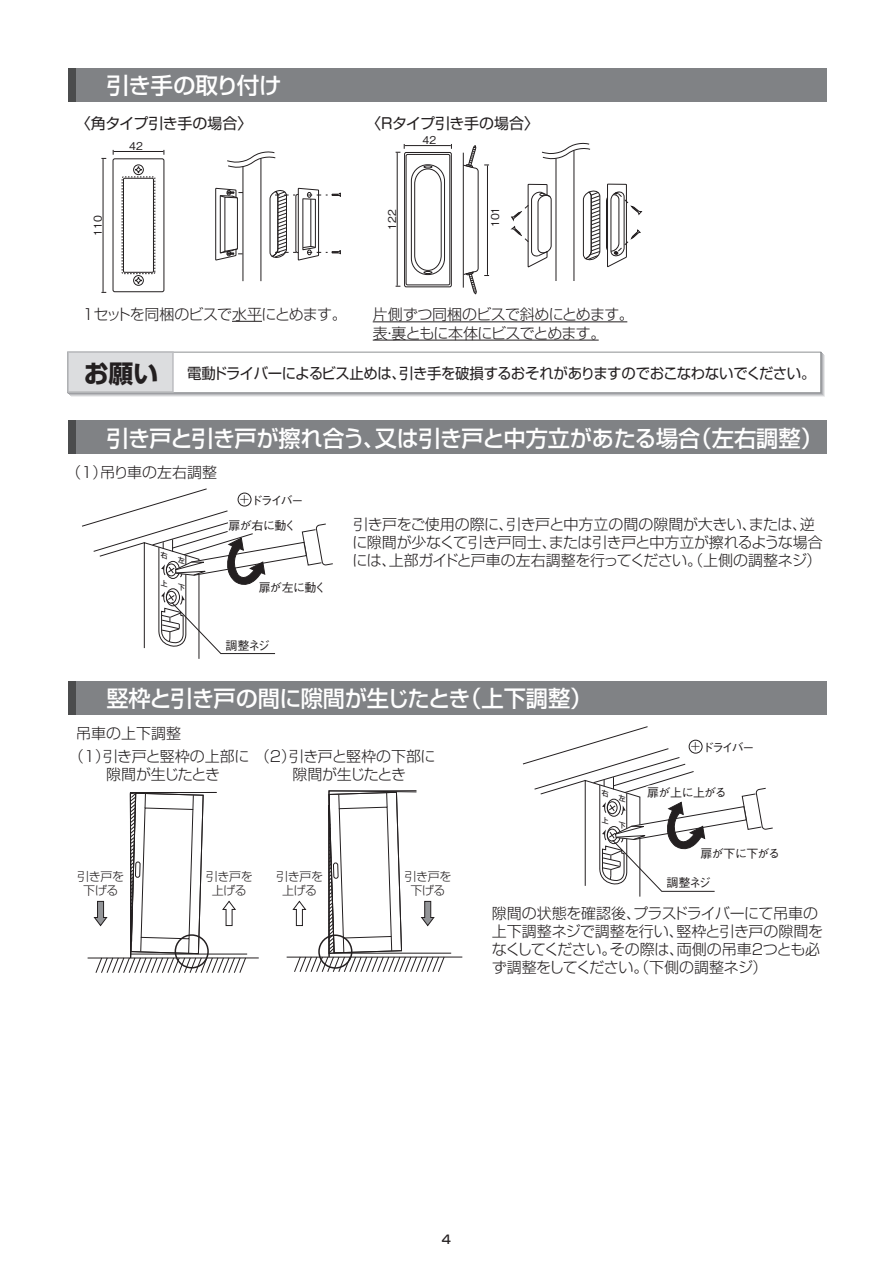
<style>
.page{position:relative;width:893px;height:1263px;background:#fff}
.page>*{position:absolute;margin:0;border:0;box-sizing:border-box;transform-origin:0 0}
.t1{font:500 22.65px "Shin Go Pr 5";letter-spacing:-.02em;color:#fff}
.t2{font:300 15px/18px "Shin Go Pr 5";letter-spacing:-.03em;color:#231f20}
.t3{font:300 15px/18.3px "Shin Go Pr 5";letter-spacing:-.05em;color:#231f20}
.t4{font:15px "Shin Go Pr 5";letter-spacing:-.03em;color:#231f20;scale:.96 1}
.t5{font:15px "Shin Go Pr 5";letter-spacing:-.03em;color:#231f20}
.t6{font:300 15px "Shin Go Pr 5";color:#231f20}
.t7{font:300 15px "Shin Go Pr 5";letter-spacing:-.08em;color:#231f20}
.t8{font:500 12px "Gothic BBB Pr 5";letter-spacing:-.075em;color:#231f20}
.t9{font:300 12px/14.4px "Shin Go Pr 5";letter-spacing:-.03em;color:#231f20;text-align:center}
.t10{font:500 12px "Shin Go Pr 5";color:#231f20}
.t11{font:500 10.8px "Gothic BBB Pr 5";color:#231f20}
.s1{font-weight:700;font-size:24.9px}
.s2{font-family:"Shin Go Pr 5";font-weight:300}
</style>
<div class="page">
<hr style="left:243px;top:166px;width:1px;height:115px;background:#231f20">
<hr style="left:261px;top:158px;width:1px;height:123px;background:#231f20">
<svg style="left:269px;top:188px;width:72px;height:73px"></svg>
<div style="left:113px;top:158px;width:51px;height:134px;border:1px solid #231f20;border-radius:2px"></div>
<div style="left:123px;top:178px;width:31px;height:95px;border:1px solid #231f20"></div>
<div style="left:122px;top:177px;width:33px;height:97px;border:1px dashed #231f20"></div>
<div style="left:133px;top:164px;width:11px;height:11px;border:1px solid #231f20;border-radius:50%"></div>
<div style="left:135px;top:166px;width:7px;height:7px;border:1px solid #231f20;border-radius:3px"></div>
<div style="left:133px;top:275px;width:11px;height:11px;border:1px solid #231f20;border-radius:50%"></div>
<div style="left:135px;top:277px;width:7px;height:7px;border:1px solid #231f20;border-radius:3px"></div>
<hr style="left:103px;top:159px;width:1px;height:133px;background:#231f20">
<hr style="left:114px;top:151px;width:49px;height:1px;background:#231f20">
<svg style="left:227px;top:151px;width:49px;height:18px"></svg>
<svg style="left:215px;top:188px;width:28px;height:73px"></svg>
<hr style="left:556px;top:158px;width:1px;height:123px;background:#231f20">
<hr style="left:574px;top:150px;width:1px;height:131px;background:#231f20">
<svg style="left:583px;top:184px;width:59px;height:84px"></svg>
<svg style="left:511px;top:184px;width:41px;height:84px"></svg>
<hr style="left:405px;top:145px;width:46px;height:1px;background:#231f20">
<div style="left:404px;top:152px;width:48px;height:135px;border:1px solid #231f20;border-radius:2px"></div>
<div style="left:406px;top:154px;width:44px;height:131px;border:1px solid #231f20;border-radius:2px"></div>
<div style="left:411px;top:164px;width:34px;height:111px;border:1px solid #231f20;border-radius:16px"></div>
<svg style="left:414px;top:165px;width:28px;height:109px"></svg>
<hr style="left:397px;top:153px;width:1px;height:132px;background:#231f20">
<svg style="left:396px;top:144px;width:10px;height:10px"></svg>
<svg style="left:462px;top:146px;width:27px;height:149px"></svg>
<svg style="left:542px;top:142px;width:49px;height:18px"></svg>
<hr style="left:88px;top:957px;width:171px;height:1px;background:#231f20">
<svg style="left:93px;top:792px;width:154px;height:181px"></svg>
<hr style="left:329px;top:953px;width:122px;height:1px;background:#231f20">
<hr style="left:287px;top:957px;width:175px;height:1px;background:#231f20">
<svg style="left:292px;top:790px;width:153px;height:182px"></svg>
<div style="left:68px;top:68px;width:758px;height:34px;background:#808285"></div>
<div style="left:68px;top:68px;width:7px;height:34px;background:#4b4c4d"></div>
<div style="left:68px;top:420px;width:758px;height:34px;background:#808285"></div>
<div style="left:68px;top:420px;width:7px;height:34px;background:#4b4c4d"></div>
<div style="left:68px;top:681px;width:758px;height:34px;background:#808285"></div>
<div style="left:68px;top:681px;width:7px;height:34px;background:#4b4c4d"></div>
<hr style="left:232px;top:321px;width:30px;height:1px;background:#231f20">
<hr style="left:373px;top:321px;width:254px;height:1px;background:#231f20">
<hr style="left:373px;top:340px;width:226px;height:1px;background:#231f20">
<div style="left:71px;top:356px;width:753px;height:41px;background:#f3f4f4"></div>
<div style="left:71px;top:355px;width:753px;height:41px;background:#d4d5d7"></div>
<div style="left:70px;top:354px;width:753px;height:41px;background:#babbbe"></div>
<div style="left:69px;top:353px;width:753px;height:41px;background:#9e9fa3"></div>
<div style="left:67px;top:352px;width:754px;height:41px;background:#fff;border:1px solid #939598"></div>
<div style="left:67px;top:351px;width:107px;height:42px;background:#dcdddf;border:2px solid #bcbdc0"></div>
<svg style="left:82px;top:488px;width:251px;height:171px"></svg>
<svg style="left:522px;top:726px;width:251px;height:171px"></svg>
<h1 class="t1" style="left:106px;top:67px;width:177px">引き手の取り付け</h1>
<p class="t5" style="left:76px;top:111px;width:178px">〈角タイプ引き手の場合〉</p>
<p class="t11" style="left:89px;top:236px;width:22px;rotate:-90deg">110</p>
<p class="t11" style="left:129px;top:138px;width:15px">42</p>
<p class="t5" style="left:366px;top:111px;width:175px">〈Rタイプ引き手の場合〉</p>
<p class="t11" style="left:423px;top:132px;width:15px">42</p>
<p class="t11" style="left:383px;top:230px;width:22px;rotate:-90deg">122</p>
<p class="t11" style="left:486px;top:227px;width:22px;rotate:-90deg">101</p>
<p class="t3" style="left:82px;top:303px;width:266px">1セットを同梱のビスで水平にとめます。</p>
<p class="t3" style="left:373px;top:304px;width:263px">片側ずつ同梱のビスで斜めにとめます。表・裏ともに本体にビスでとめます。</p>
<p class="t4" style="left:84px;top:361px;width:764px"><span class="s1">お願い</span> 電動ドライバーによるビス止めは、引き手を破損するおそれがありますのでおこなわないでください。</p>
<h1 class="t1" style="left:106px;top:420px;width:718px">引き戸と引き戸が擦れ合う、又は引き戸と中方立があたる場合（左右調整）</h1>
<p class="t6" style="left:66px;top:460px;width:153px">（1）吊り車の左右調整</p>
<p class="t8" style="left:238px;top:491px;width:67px"><span class="s2">＋</span>ドライバー</p>
<p class="t8" style="left:229px;top:515px;width:69px">扉が右に動く</p>
<p class="t8" style="left:259px;top:578px;width:69px">扉が左に動く</p>
<p class="t8" style="left:225px;top:635px;width:46px">調整ネジ</p>
<p class="t2" style="left:353px;top:514px;width:472px">引き戸をご使用の際に、引き戸と中方立の間の隙間が大きい、または、逆に隙間が少なくて引き戸同士、または引き戸と中方立が擦れるような場合には、上部ガイドと戸車の左右調整を行ってください。（上側の調整ネジ）</p>
<h1 class="t1" style="left:106px;top:680px;width:488px">竪枠と引き戸の間に隙間が生じたとき（上下調整）</h1>
<p class="t6" style="left:76px;top:721px;width:107px">吊車の上下調整</p>
<p class="t2" style="left:292px;top:746px;width:145px;text-indent:-224px">（1）引き戸と竪枠の上部に（2）引き戸と竪枠の下部に隙間が生じたとき</p>
<p class="t7" style="left:76px;top:762px;width:145px">　　隙間が生じたとき</p>
<p class="t9" style="left:77px;top:868px;width:48px">引き戸を下げる</p>
<p class="t9" style="left:206px;top:868px;width:48px">引き戸を上げる</p>
<p class="t9" style="left:404px;top:868px;width:48px">引き戸を下げる</p>
<p class="t9" style="left:276px;top:868px;width:48px">引き戸を上げる</p>
<p class="t8" style="left:689px;top:738px;width:67px"><span class="s2">＋</span>ドライバー</p>
<p class="t8" style="left:647px;top:783px;width:81px">扉が上に上がる</p>
<p class="t8" style="left:701px;top:844px;width:81px">扉が下に下がる</p>
<p class="t8" style="left:666px;top:873px;width:46px">調整ネジ</p>
<p class="t2" style="left:492px;top:903px;width:333px">隙間の状態を確認後、プラスドライバーにて吊車の上下調整ネジで調整を行い、竪枠と引き戸の隙間をなくしてください。その際は、両側の吊車2つとも必ず調整をしてください。（下側の調整ネジ）</p>
<p class="t10" style="left:442px;top:1229px;width:11px">4</p>
</div>
